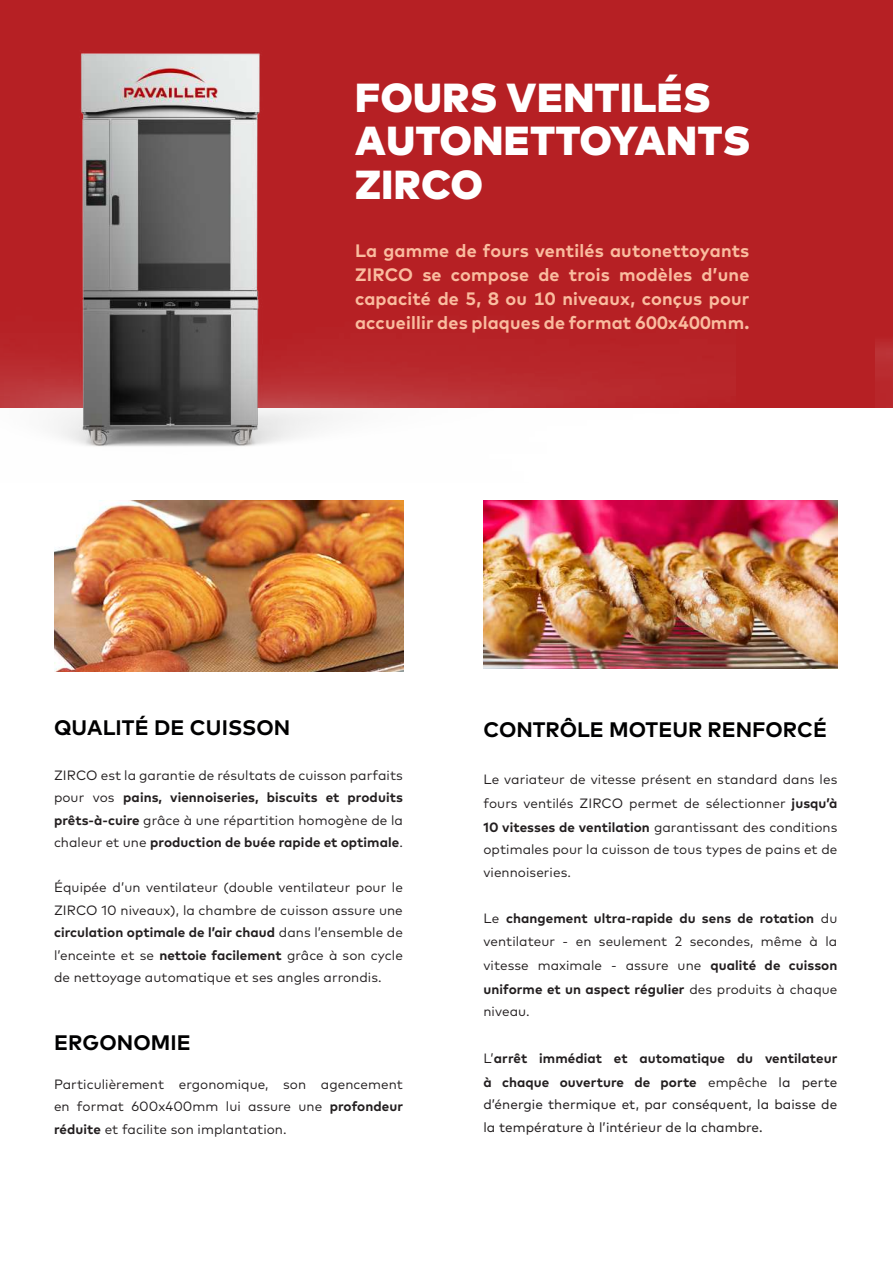
<style>
.page{position:relative;width:893px;height:1263px;background:#fff}
.page>*{position:absolute;margin:0;border:0;box-sizing:border-box;transform-origin:0 0}
.t1{font:900 40.5px/43.5px "Mark";letter-spacing:.015em;color:#fff}
.t2{font:700 21px "Mark";color:#000001}
.t3{font:700 18px/24px "Mark";letter-spacing:.01em;color:#fabc9f;text-align:justify}
.t4{font:13.5px/22.5px "Mark Pro";letter-spacing:.005em;color:#231f20;text-align:justify}
.t5{font:13.5px/22.5px "Mark";letter-spacing:.005em;color:#231f20}
.t6{font:700 13.5px/24px "Mark Pro";letter-spacing:.005em;color:#231f20}
.s1{font-weight:700}
.s2{font-weight:400}
.s3{font-family:"Mark";font-weight:400}
</style>
<div class="page">
<div style="left:0;top:0;width:893px;height:407px;background:#b62024"></div>
<img style="left:0;top:53px;width:735px;height:394px">
<img style="left:876px;top:343px;width:17px;height:36px">
<img style="left:54px;top:501px;width:349px;height:171px">
<img style="left:483px;top:501px;width:354px;height:168px">
<h1 class="t1" style="left:355px;top:75px;width:397px">FOURS VENTILÉS<br>AUTONETTOYANTS<br>ZIRCO</h1>
<h3 class="t3" style="left:355px;top:238px;width:396px">La gamme de fours ventilés autonettoyants ZIRCO se compose de trois modèles d’une capacité de 5, 8 ou 10 niveaux, conçus pour accueillir des plaques de format 600x400mm.</h3>
<h2 class="t2" style="left:54px;top:714px;width:238px">QUALITÉ DE CUISSON</h2>
<p class="t4" style="left:54px;top:762px;width:350px">ZIRCO est la garantie de résultats de cuisson parfaits pour vos <span class="s1">pains, viennoiseries, biscuits et produits prêts-à-cuire</span> grâce à une répartition homogène de la chaleur et une <span class="s1">production de buée rapide et optimale</span>.</p>
<p class="t4" style="left:54px;top:875px;width:350px">Équipée d’un ventilateur (double ventilateur pour le ZIRCO 10 niveaux), la chambre de cuisson assure une <span class="s1">circulation optimale de l’air chaud</span> dans l’ensemble de l’enceinte et se <span class="s1">nettoie facilement</span> grâce à son cycle de nettoyage automatique et ses angles arrondis.</p>
<h2 class="t2" style="left:54px;top:1029px;width:138px">ERGONOMIE</h2>
<p class="t4" style="left:54px;top:1071px;width:351px">Particulièrement ergonomique, son agencement en format 600x400mm lui assure une <span class="s1">profondeur réduite</span> et facilite son implantation.</p>
<h2 class="t2" style="left:483px;top:716px;width:345px">CONTRÔLE MOTEUR RENFORCÉ</h2>
<p class="t4" style="left:483px;top:766px;width:355px;line-height:24px">Le variateur de vitesse présent en standard dans les fours ventilés ZIRCO permet de sélectionner <span class="s1">jusqu’à 10 vitesses de ventilation</span> garantissant des conditions</p>
<p class="t4" style="left:483px;top:837px;width:355px">optimales pour la cuisson de tous types de pains et de viennoiseries.</p>
<p class="t4" style="left:483px;top:906px;width:355px">Le <span class="s1">changement ultra-rapide du sens de rotation</span> du ventilateur - en seulement 2 secondes, même à la</p>
<p class="t4" style="left:483px;top:952px;width:355px;line-height:24px">vitesse maximale - assure une <span class="s1">qualité de cuisson uniforme et un aspect régulier</span> des produits à chaque</p>
<p class="t4" style="left:483px;top:999px;width:48px">niveau.</p>
<p class="t6" style="left:483px;top:1045px;width:355px"><span class="s2">L’</span>arrêt immédiat et automatique du ventilateur à chaque ouverture de porte <span class="s2">empêche</span> <span class="s3">la perte</span></p>
<p class="t5" style="left:483px;top:1093px;width:355px">d’énergie thermique et, par conséquent, la baisse de la température à l’intérieur de la chambre.</p>
</div>
